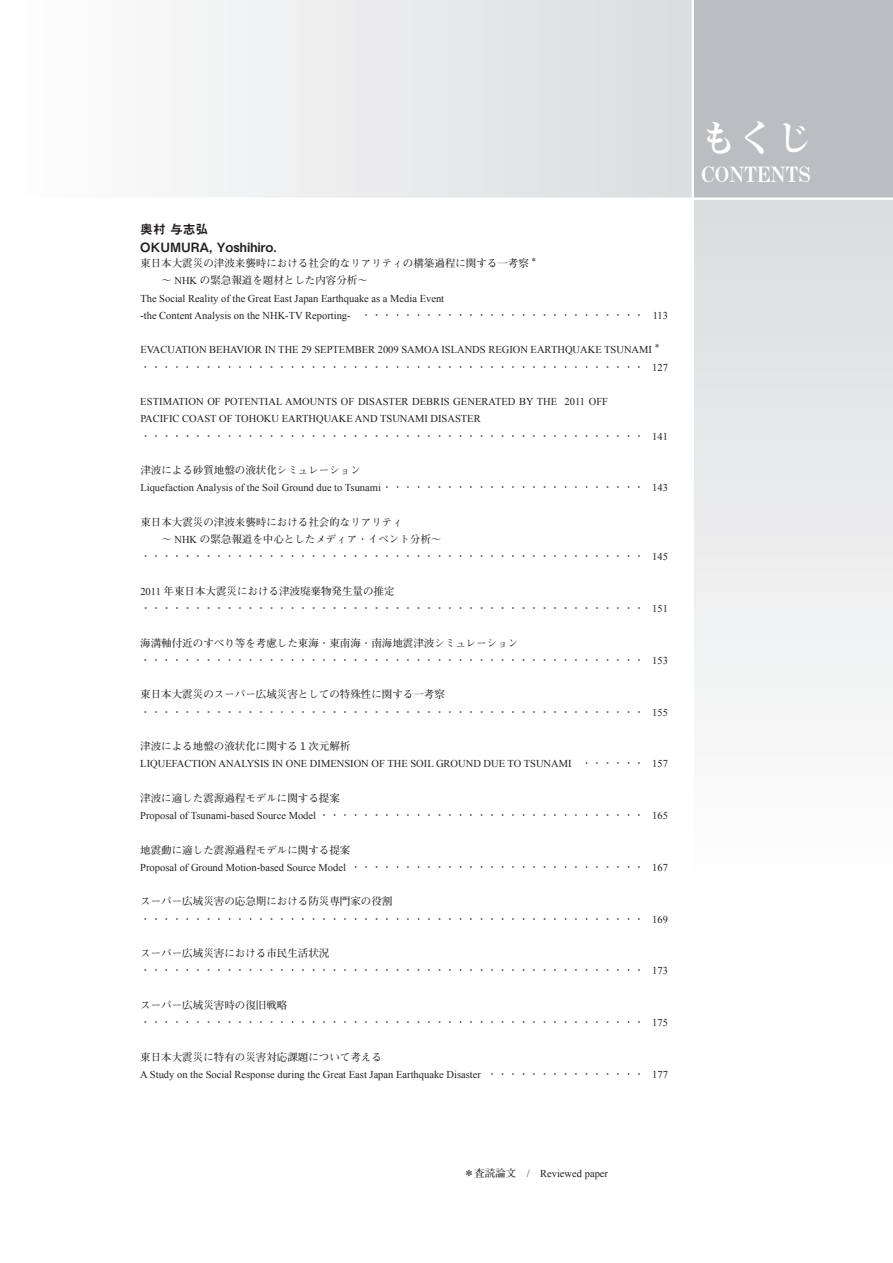
<style>
.page{position:relative;width:893px;height:1263px;background:#fff}
.page>*{position:absolute;margin:0;border:0;box-sizing:border-box;transform-origin:0 0}
.t1{font:37.5px "Midashi Min Pro MA31";color:#fff}
.t2{font:21px "Midashi Min Pro MA31";color:#fff}
.t3{font:12.75px/17.2px "Midashi Go Pro MB31";color:#231f20}
.t4{font:700 10.5px/17.2px "Futo Min A101 Pro";color:#231f20}
.t5{font:10.5px/17.2px "Times New Roman";color:#231f20}
.t6{font:700 6.15px "Futo Min A101 Pro";color:#231f20}
.s1{font-family:"Times New Roman";font-weight:400}
.s2{font-family:"Futo Min A101 Pro";font-weight:700}
</style>
<div class="page">
<svg style="left:192px;top:0;width:500px;height:198px"></svg>
<svg style="left:694px;top:200px;width:199px;height:501px"></svg>
<div style="left:694px;top:0;width:199px;height:198px;background:#bcbdc0"></div>
<p class="t3" style="left:140px;top:219px;width:138px">奥村 与志弘<br>OKUMURA, Yoshihiro.</p>
<p class="t4" style="left:140px;top:253px;width:390px">東日本大震災の津波来襲時における社会的なリアリティの構築過程に関する一考察</p>
<p class="t6" style="left:531px;top:255px;width:8px">＊</p>
<p class="t4" style="left:161px;top:270px;width:208px">～ <span class="s1">NHK</span> の緊急報道を題材とした内容分析～</p>
<p class="t5" style="left:140px;top:289px;width:529px">The Social Reality of the Great East Japan Earthquake as a Media Event<br>-the Content Analysis on the NHK-TV Reporting- <span class="s2">・・・・・・・・・・・・・・・・・・・・・・・・・・・</span> 113</p>
<p class="t5" style="left:140px;top:341px;width:513px">EVACUATION BEHAVIOR IN THE 29 SEPTEMBER 2009 SAMOA ISLANDS REGION EARTHQUAKE TSUNAMI</p>
<p class="t6" style="left:654px;top:341px;width:8px">＊</p>
<p class="t4" style="left:140px;top:357px;width:529px">・・・・・・・・・・・・・・・・・・・・・・・・・・・・・・・・・・・・・・・・・・・・・・・・ <span class="s1">127</span></p>
<p class="t5" style="left:140px;top:393px;width:469px">ESTIMATION OF POTENTIAL AMOUNTS OF DISASTER DEBRIS GENERATED BY THE 2011 OFF<br>PACIFIC COAST OF TOHOKU EARTHQUAKE AND TSUNAMI DISASTER</p>
<p class="t4" style="left:140px;top:426px;width:529px">・・・・・・・・・・・・・・・・・・・・・・・・・・・・・・・・・・・・・・・・・・・・・・・・ <span class="s1">141</span></p>
<p class="t4" style="left:140px;top:460px;width:222px">津波による砂質地盤の液状化シミュレーション</p>
<p class="t5" style="left:140px;top:479px;width:529px">Liquefaction Analysis of the Soil Ground due to Tsunami<span class="s2">・・・・・・・・・・・・・・・・・・・・・・・・・</span> 143</p>
<p class="t4" style="left:140px;top:512px;width:264px">東日本大震災の津波来襲時における社会的なリアリティ</p>
<p class="t4" style="left:161px;top:529px;width:282px">～ <span class="s1">NHK</span> の緊急報道を中心としたメディア・イベント分析～</p>
<p class="t4" style="left:140px;top:546px;width:529px">・・・・・・・・・・・・・・・・・・・・・・・・・・・・・・・・・・・・・・・・・・・・・・・・ <span class="s1">145</span></p>
<p class="t4" style="left:140px;top:581px;width:529px"><span class="s1">2011</span> 年東日本大震災における津波廃棄物発生量の推定<br>・・・・・・・・・・・・・・・・・・・・・・・・・・・・・・・・・・・・・・・・・・・・・・・・ <span class="s1">151</span></p>
<p class="t4" style="left:140px;top:633px;width:529px">海溝軸付近のすべり等を考慮した東海・東南海・南海地震津波シミュレーション<br>・・・・・・・・・・・・・・・・・・・・・・・・・・・・・・・・・・・・・・・・・・・・・・・・ <span class="s1">153</span></p>
<p class="t4" style="left:140px;top:684px;width:529px">東日本大震災のスーパー広域災害としての特殊性に関する一考察<br>・・・・・・・・・・・・・・・・・・・・・・・・・・・・・・・・・・・・・・・・・・・・・・・・ <span class="s1">155</span></p>
<p class="t4" style="left:140px;top:736px;width:211px">津波による地盤の液状化に関する１次元解析</p>
<p class="t5" style="left:140px;top:755px;width:529px">LIQUEFACTION ANALYSIS IN ONE DIMENSION OF THE SOIL GROUND DUE TO TSUNAMI <span class="s2">・・・・・・</span> 157</p>
<p class="t4" style="left:140px;top:788px;width:201px">津波に適した震源過程モデルに関する提案</p>
<p class="t5" style="left:140px;top:807px;width:529px">Proposal of Tsunami-based Source Model <span class="s2">・・・・・・・・・・・・・・・・・・・・・・・・・・・・・・・</span> 165</p>
<p class="t4" style="left:140px;top:840px;width:211px">地震動に適した震源過程モデルに関する提案</p>
<p class="t5" style="left:140px;top:858px;width:529px">Proposal of Ground Motion-based Source Model <span class="s2">・・・・・・・・・・・・・・・・・・・・・・・・・・・・</span> 167</p>
<p class="t4" style="left:140px;top:891px;width:529px">スーパー広域災害の応急期における防災専門家の役割<br>・・・・・・・・・・・・・・・・・・・・・・・・・・・・・・・・・・・・・・・・・・・・・・・・ <span class="s1">169</span></p>
<p class="t4" style="left:140px;top:943px;width:529px">スーパー広域災害における市民生活状況<br>・・・・・・・・・・・・・・・・・・・・・・・・・・・・・・・・・・・・・・・・・・・・・・・・ <span class="s1">173</span></p>
<p class="t4" style="left:140px;top:995px;width:529px">スーパー広域災害時の復旧戦略<br>・・・・・・・・・・・・・・・・・・・・・・・・・・・・・・・・・・・・・・・・・・・・・・・・ <span class="s1">175</span></p>
<p class="t4" style="left:140px;top:1047px;width:243px">東日本大震災に特有の災害対応課題について考える</p>
<p class="t5" style="left:140px;top:1065px;width:529px">A Study on the Social Response during the Great East Japan Earthquake Disaster <span class="s2">・・・・・・・・・・・・・・・</span> 177</p>
<h1 class="t1" style="left:700px;top:109px;width:114px">もくじ</h1>
<h2 class="t2" style="left:701px;top:158px;width:110px">CONTENTS</h2>
<p class="t5" style="left:464px;top:1164px;width:146px"><span class="s2">＊査読論文</span> / Reviewed paper</p>
</div>
